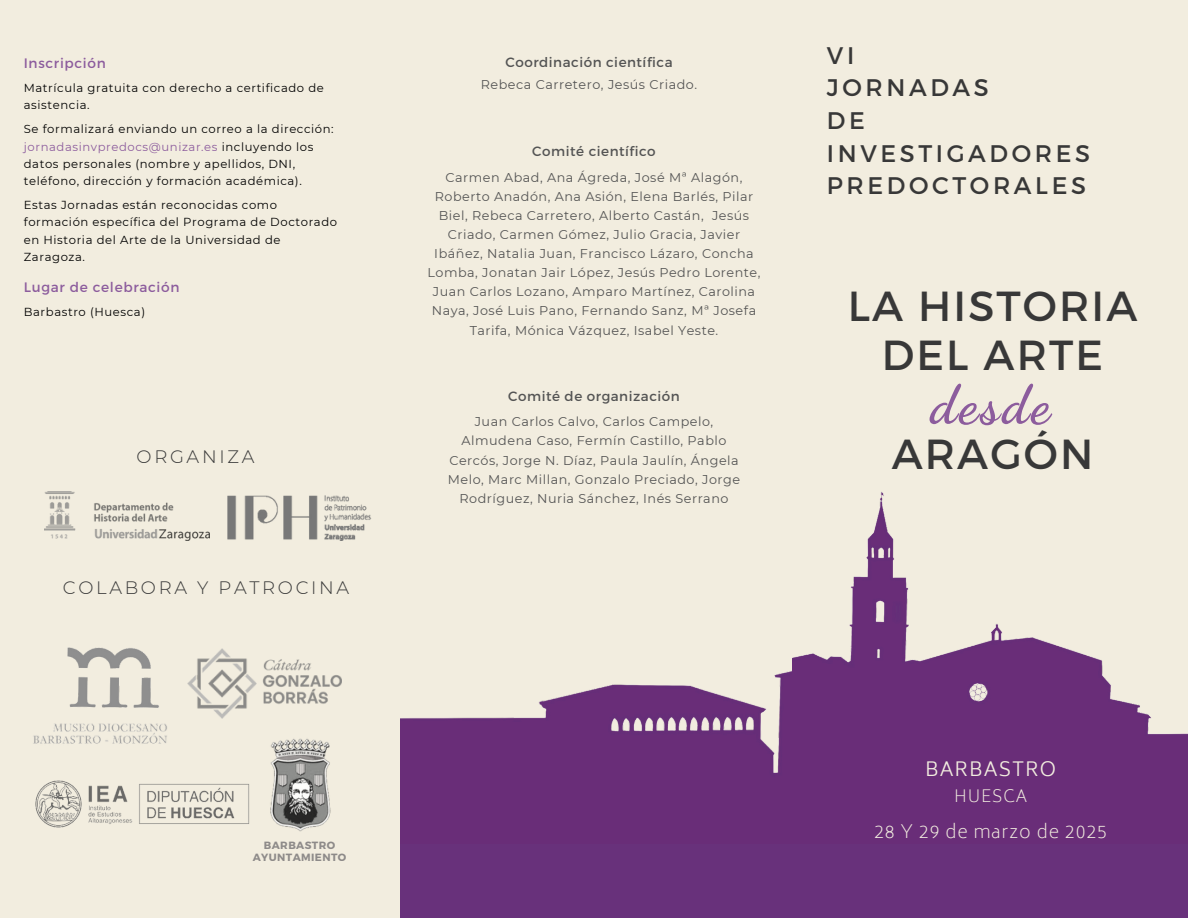
<style>
.page{position:relative;width:1188px;height:918px;background:#f2eddf}
.page>*{position:absolute;margin:0;border:0;box-sizing:border-box;transform-origin:0 0}
.t1{font:700 54px "Dancing Script";letter-spacing:.05em;color:#8c5c9d}
.t2{font:42px/49.5px "Montserrat";letter-spacing:.05em;color:#383838;text-align:center}
.t3{font:24px/32.7px "Montserrat";letter-spacing:.15em;color:#383838}
.t4{font:300 19.5px "Biryani";letter-spacing:.05em;color:#f2eddf}
.t5{font:300 18px "Montserrat";letter-spacing:.15em;color:#383838}
.t6{font:200 18px "Biryani";letter-spacing:.05em;color:#f2eddf}
.t7{font:200 16.5px "Biryani";letter-spacing:.05em;color:#f2eddf}
.t8{font:13.65px "Montserrat";letter-spacing:.05em;color:#8c5c9d}
.t9{font:13.5px "Montserrat";letter-spacing:.04em;color:#545454}
.t10{font:12.75px/19px "Montserrat";letter-spacing:.04em;color:#545454;text-align:center}
.t11{font:11.7px/17.4px "Montserrat";letter-spacing:.05em;color:#000}
.t12{font:700 10.5px/11.4px "Montserrat";letter-spacing:.04em;color:#848181;text-align:center}
.s1{color:#8c5c9d}
</style>
<div class="page">
<img style="left:44px;top:492px;width:166px;height:48px">
<img style="left:227px;top:495px;width:144px;height:45px">
<img style="left:187px;top:649px;width:70px;height:70px">
<img style="left:262px;top:659px;width:80px;height:45px">
<img style="left:401px;top:671px;width:391px;height:173px">
<img style="left:792px;top:492px;width:396px;height:352px">
<div style="left:401px;top:844px;width:787px;height:74px;background:#68317b"></div>
<img style="left:67px;top:647px;width:92px;height:61px">
<img style="left:33px;top:723px;width:134px;height:21px">
<img style="left:270px;top:738px;width:61px;height:94px">
<img style="left:35px;top:780px;width:215px;height:48px">
<h6 class="t8" style="left:24px;top:55px;width:84px">Inscripción</h6>
<h4 class="t11" style="left:24px;top:79px;width:302px">Matrícula gratuita con derecho a certificado de asistencia.</h4>
<p class="t11" style="left:24px;top:120px;width:311px">Se formalizará enviando un correo a la dirección: <span class="s1">jornadasinvpredocs@unizar.es</span> incluyendo los datos personales (nombre y apellidos, DNI, teléfono, dirección y formación académica).</p>
<h4 class="t11" style="left:24px;top:196px;width:315px">Estas Jornadas están reconocidas como formación específica del Programa de Doctorado en Historia del Arte de la Universidad de Zaragoza.</h4>
<p class="t8" style="left:24px;top:278px;width:157px">Lugar de celebración</p>
<p class="t11" style="left:24px;top:303px;width:123px">Barbastro (Huesca)</p>
<h6 class="t5" style="left:137px;top:446px;width:119px">ORGANIZA</h6>
<p class="t5" style="left:63px;top:577px;width:288px">COLABORA Y PATROCINA</p>
<p class="t12" style="left:253px;top:839px;width:95px">BARBASTRO<br>AYUNTAMIENTO</p>
<h6 class="t9" style="left:505px;top:54px;width:169px">Coordinación científica</h6>
<h6 class="t10" style="left:481px;top:75px;width:218px">Rebeca Carretero, Jesús Criado.</h6>
<h6 class="t9" style="left:532px;top:142px;width:125px">Comité científico</h6>
<h6 class="t10" style="left:427px;top:167px;width:335px">Carmen Abad, Ana Ágreda, José Mª Alagón, Roberto Anadón, Ana Asión, Elena Barlés, Pilar Biel, Rebeca Carretero, Alberto Castán, Jesús Criado, Carmen Gómez, Julio Gracia, Javier Ibáñez, Natalia Juan, Francisco Lázaro, Concha Lomba, Jonatan Jair López, Jesús Pedro Lorente, Juan Carlos Lozano, Amparo Martínez, Carolina Naya, José Luis Pano, Fernando Sanz, Mª Josefa Tarifa, Mónica Vázquez, Isabel Yeste.</h6>
<p class="t9" style="left:508px;top:387px;width:173px">Comité de organización</p>
<h6 class="t10" style="left:448px;top:412px;width:294px">Juan Carlos Calvo, Carlos Campelo, Almudena Caso, Fermín Castillo, Pablo Cercós, Jorge N. Díaz, Paula Jaulín, Ángela Melo, Marc Millan, Gonzalo Preciado, Jorge Rodríguez, Nuria Sánchez, Inés Serrano</h6>
<p class="t3" style="left:827px;top:38px;width:265px">VI<br>JORNADAS<br>DE<br>INVESTIGADORES<br>PREDOCTORALES</p>
<h2 class="t2" style="left:848px;top:279px;width:291px">LA HISTORIA<br>DEL ARTE</h2>
<p class="t1" style="left:930px;top:373px;width:121px">desde</p>
<h2 class="t2" style="left:892px;top:428px;width:203px">ARAGÓN</h2>
<h6 class="t4" style="left:925px;top:758px;width:132px">BARBASTRO</h6>
<h6 class="t7" style="left:954px;top:787px;width:75px">HUESCA</h6>
<h6 class="t6" style="left:874px;top:821px;width:235px">28 Y 29 de marzo de 2025</h6>
</div>
